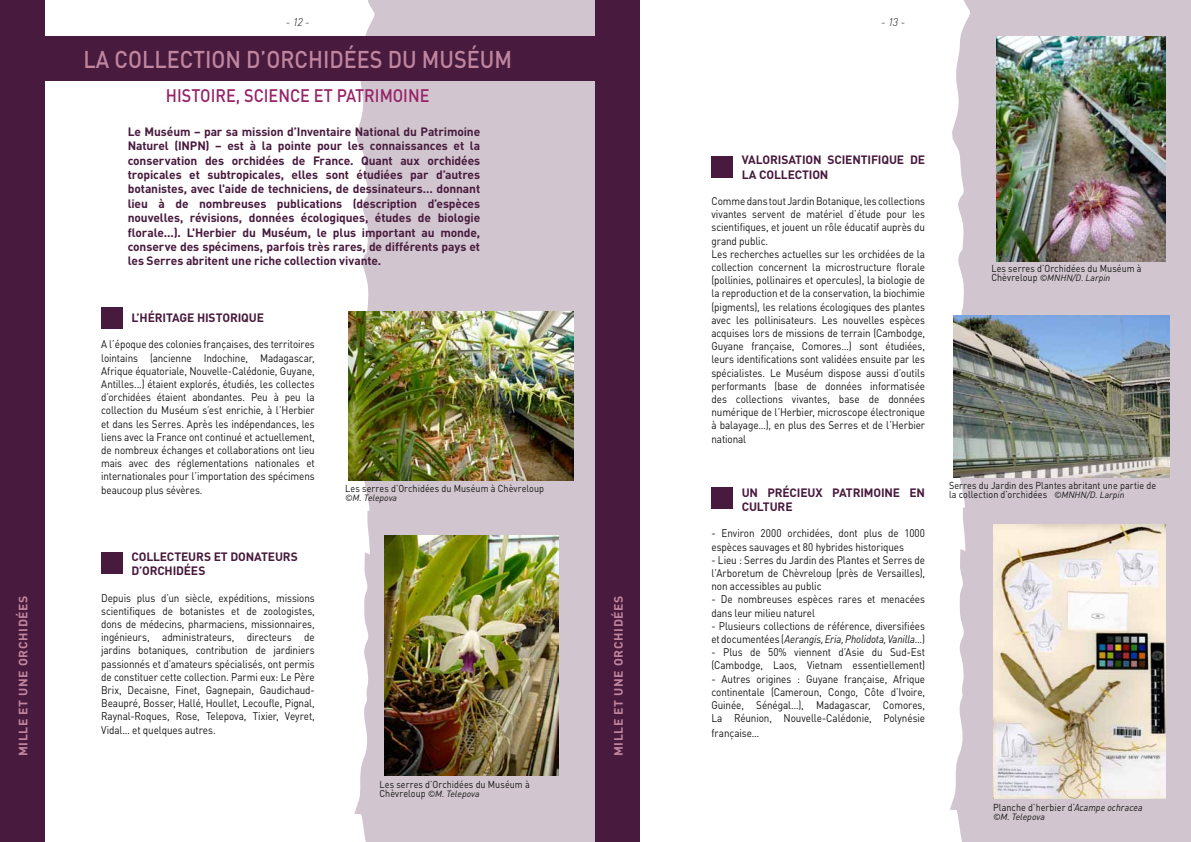
<style>
.page{position:relative;width:1191px;height:842px;background:#fff}
.page>*{position:absolute;margin:0;border:0;box-sizing:border-box;transform-origin:0 0}
.t1{font:500 24px "DIN";color:#c086a0;scale:.9 1}
.t2{font:500 18px "DIN";color:#962267;scale:.9 1}
.t3{font:700 12px/14.4px "DIN";letter-spacing:-.01em;color:#481a3d}
.t4{font:700 12px "DIN";letter-spacing:.05em;color:#c086a0}
.t5{font:11px/13.2px "DIN";letter-spacing:-.01em;color:#121212;scale:.9 1}
.t6{font:italic 300 11px "DIN";color:#121212}
.t7{font:10px/9px "DIN";letter-spacing:.005em;color:#121212;scale:.9 1}
.t8{font:italic 9px "DIN";color:#121212}
.s1{font-style:normal;font-size:10px}
.s2{font-style:italic}
.s3{font-style:italic;font-size:9px}
</style>
<div class="page">
<svg style="left:348px;top:0;width:29px;height:842px"></svg>
<div style="left:377px;top:0;width:218px;height:842px;background:#d1c6cf"></div>
<div style="left:0;top:0;width:45px;height:842px;background:#481a3d"></div>
<div style="left:0;top:36px;width:595px;height:45px;background:#481a3d"></div>
<div style="left:595px;top:0;width:45px;height:842px;background:#481a3d"></div>
<img style="left:384px;top:536px;width:175px;height:239px">
<img style="left:348px;top:312px;width:225px;height:169px">
<svg style="left:950px;top:0;width:55px;height:842px"></svg>
<div style="left:972px;top:1px;width:219px;height:841px;background:#d1c6cf"></div>
<img style="left:996px;top:36px;width:169px;height:225px">
<div style="left:101px;top:307px;width:22px;height:22px;background:#481a3d"></div>
<div style="left:101px;top:552px;width:22px;height:22px;background:#481a3d"></div>
<img style="left:993px;top:525px;width:172px;height:273px">
<img style="left:953px;top:315px;width:216px;height:162px">
<div style="left:711px;top:487px;width:22px;height:22px;background:#481a3d"></div>
<div style="left:711px;top:156px;width:22px;height:22px;background:#481a3d"></div>
<p class="t4" style="left:15px;top:756px;width:162px;rotate:-90deg">mille et une orchidées</p>
<p class="t6" style="left:286px;top:15px;width:25px">- 12 -</p>
<p class="t6" style="left:881px;top:15px;width:25px">- 13 -</p>
<h1 class="t1" style="left:83px;top:44px;width:473px">LA COLLECTION D’ORCHIDÉES DU MUSÉUM</h1>
<h2 class="t2" style="left:166px;top:84px;width:294px">H ISTOIRE, SCIENCE ET PATRIMOINE</h2>
<p class="t3" style="left:128px;top:124px;width:354px">Le M uséum – par sa mission d’I nventaire National du Patrimoine<br>Naturel (INPN</p>
<p class="t3" style="left:128px;top:138px;width:354px;text-align:justify;text-indent:78px">) – est à la pointe pour les connaissances et la conservation des orchidées de France. Quant aux orchidées tropicales et subtropicales, elles sont étudiées par d’autres botanistes, avec l'aide de techniciens, de dessinateurs… donnant lieu à de nombreuses publications (description d’espèces nouvelles, révisions, données écologiques, études de biologie florale...). L'Herbier du M uséum, le plus important au monde, conserve des spécimens, parfois très rares, de différents pays et les Serres abritent une riche collection vivante.</p>
<p class="t3" style="left:131px;top:310px;width:134px">L’héritage historique</p>
<p class="t5" style="left:101px;top:338px;width:239px;text-align:justify">A l’époque des colonies françaises, des territoires lointains (ancienne Indochine, Madagascar, Afrique équatoriale, Nouvelle-Calédonie, Guyane, Antilles...) étaient explorés, étudiés, les collectes d’orchidées étaient abondantes. Peu à peu la collection du Muséum s’est enrichie, à l’Herbier et dans les Serres. Après les indépendances, les liens avec la France ont continué et actuellement, de nombreux échanges et collaborations ont lieu mais avec des réglementations nationales et internationales pour l’importation des spécimens beaucoup plus sévères.</p>
<p class="t3" style="left:131px;top:549px;width:168px">Collecteurs et donateurs d’orchidées</p>
<p class="t5" style="left:101px;top:591px;width:239px;text-align:justify">Depuis plus d’un siècle, expéditions, missions scientifiques de botanistes et de zoologistes, dons de médecins, pharmaciens, missionnaires, ingénieurs, administrateurs, directeurs de jardins botaniques, contribution de jardiniers passionnés et d’amateurs spécialisés, ont permis de constituer cette collection. Parmi eux: Le Père Brix, Decaisne, Finet, Gagnepain, Gaudichaud-Beaupré, Bosser, Hallé, Houllet, Lecoufle, Pignal, Raynal-Roques, Rose, Telepova, Tixier, Veyret, Vidal… et quelques autres.</p>
<p class="t7" style="left:345px;top:483px;width:222px">Les serres d’Orchidées du Muséum à Chèvreloup</p>
<p class="t8" style="left:345px;top:492px;width:53px">©M. Telepova</p>
<p class="t7" style="left:379px;top:779px;width:168px">Les serres d’Orchidées du Muséum à</p>
<p class="t8" style="left:379px;top:788px;width:102px"><span class="s1">Chèvreloup</span> ©M. Telepova</p>
<p class="t4" style="left:610px;top:756px;width:162px;rotate:-90deg">mille et une orchidées</p>
<p class="t3" style="left:741px;top:152px;width:185px">Valorisation scientifique de la collection</p>
<p class="t5" style="left:711px;top:194px;width:239px">Comme dans tout Jardin Botanique, les collections vivantes servent de matériel d’étude pour les scientifiques, et jouent un rôle éducatif auprès du grand public.<br>Les recherches actuelles sur les orchidées de la collection concernent la microstructure florale (pollinies, pollinaires et opercules), la biologie de la reproduction et de la conservation, la biochimie (pigments), les relations écologiques des plantes avec les pollinisateurs. Les nouvelles espèces acquises lors de missions de terrain (Cambodge, Guyane française, Comores…) sont étudiées, leurs identifications sont validées ensuite par les spécialistes. Le Muséum dispose aussi d’outils performants (base de données informatisée des collections vivantes, base de données numérique de l’Herbier, microscope électronique à balayage…), en plus des Serres et de l’Herbier national</p>
<p class="t3" style="left:741px;top:484px;width:185px">Un précieux patrimoine en culture</p>
<p class="t5" style="left:711px;top:527px;width:239px">- Environ 2000 orchidées, dont plus de 1000 espèces sauvages et 80 hybrides historiques</p>
<p class="t5" style="left:711px;top:553px;width:239px;text-align:justify">- Lieu : Serres du Jardin des Plantes et Serres de l’Arboretum de Chèvreloup (près de Versailles), non accessibles au public</p>
<p class="t5" style="left:711px;top:593px;width:239px">- De nombreuses espèces rares et menacées dans leur milieu naturel</p>
<p class="t5" style="left:711px;top:619px;width:239px">- Plusieurs collections de référence, diversifiées et documentées (<span class="s2">Aerangis, Eria, Pholidota, Vanilla</span>…)</p>
<p class="t5" style="left:711px;top:645px;width:239px">- Plus de 50% viennent d’Asie du Sud-Est (Cambodge, Laos, Vietnam essentiellement)</p>
<p class="t5" style="left:711px;top:672px;width:239px;text-align:justify">- Autres origines : Guyane française, Afrique continentale (Cameroun, Congo, Côte d’Ivoire, Guinée, Sénégal…), Madagascar, Comores, La Réunion, Nouvelle-Calédonie, Polynésie</p>
<p class="t5" style="left:711px;top:726px;width:55px">française…</p>
<p class="t7" style="left:991px;top:264px;width:168px">Les serres d’Orchidées du Muséum à</p>
<p class="t8" style="left:991px;top:272px;width:120px"><span class="s1">Chèvreloup</span> ©MNHN/D. Larpin</p>
<p class="t7" style="left:949px;top:481px;width:232px">Serres du Jardin des Plantes abritant une partie de la collection d’orchidées <span class="s3">©MNHN/D. Larpin</span></p>
<p class="t7" style="left:993px;top:802px;width:168px">Planche d’herbier d’<span class="s2">Acampe ochracea</span></p>
<p class="t8" style="left:993px;top:811px;width:53px">©M. Telepova</p>
</div>
